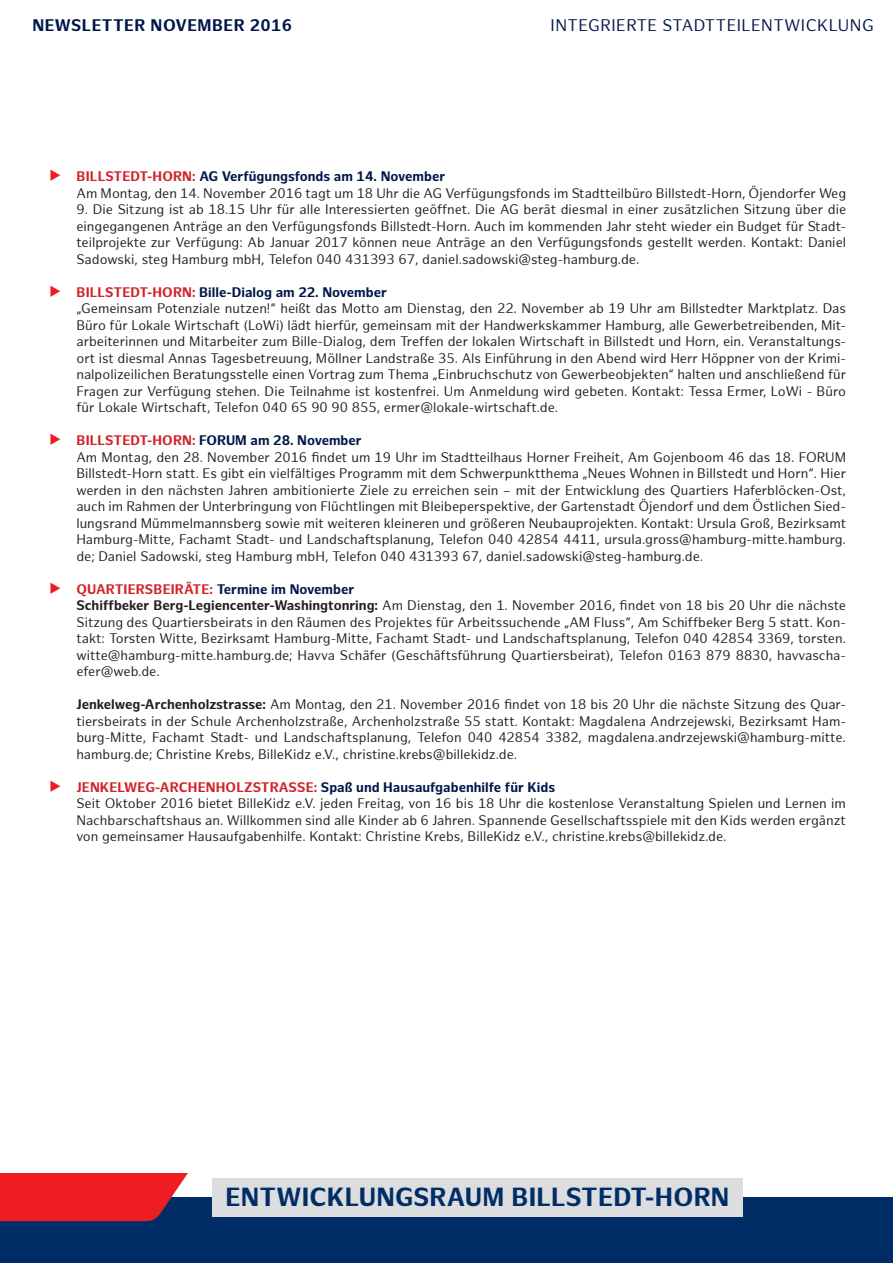
<style>
.page{position:relative;width:893px;height:1263px;background:#fff}
.page>*{position:absolute;margin:0;border:0;box-sizing:border-box;transform-origin:0 0}
.t1{font:700 25.5px "Hamburg Sans";letter-spacing:.01em;color:#002d66}
.t2{font:16.35px "Hamburg Sans";letter-spacing:.03em;color:#00174a}
.t3{font:700 16.35px "Hamburg Sans";letter-spacing:.03em;color:#00174a}
.t4{font:13.5px/16.5px "Hamburg Sans";color:#231f20}
.s1{font-weight:700;color:#d1232a}
.s2{font-weight:700;color:#00174a}
.s3{font-weight:700}
</style>
<div class="page">
<div style="left:0;top:1197px;width:893px;height:66px;background:#002d66"></div>
<svg style="left:0;top:1173px;width:188px;height:48px"></svg>
<div style="left:213px;top:1178px;width:530px;height:38px;background:#dcdddf"></div>
<p class="t3" style="left:33px;top:15px;width:261px">NEWSLETTER NOVEMBER 2016</p>
<p class="t2" style="left:551px;top:16px;width:325px">INTEGRIERTE STADTTEILENTWICKLUNG</p>
<p class="t4" style="left:77px;top:169px;width:771px"><span class="s1">BILLSTEDT-HORN:</span> <span class="s2">AG Verfügungsfonds am 14. November<br></span>Am Montag, den 14. November 2016 tagt um 18 Uhr die AG Verfügungsfonds im Stadtteilbüro Billstedt-Horn, Öjendorfer Weg</p>
<p class="t4" style="left:76px;top:202px;width:771px;text-align:justify">9. Die Sitzung ist ab 18.15 Uhr für alle Interessierten geöffnet. Die AG berät diesmal in einer zusätzlichen Sitzung über die eingegangenen Anträge an den Verfügungsfonds Billstedt-Horn. Auch im kommenden Jahr steht wieder ein Budget für Stadt&shy;teilprojekte zur Verfügung: Ab Januar 2017 können neue Anträge an den Verfügungsfonds gestellt werden. Kontakt: Daniel Sadowski, steg Hamburg mbH, Telefon 040 431393 67, daniel.sadowski@steg-hamburg.de.</p>
<p class="t4" style="left:76px;top:284px;width:771px"><span class="s1">BILLSTEDT-HORN:</span> <span class="s2">Bille-Dialog am 22. November<br></span>„Gemeinsam Potenziale nutzen!“ heißt das Motto am Dienstag, den 22. November ab 19 Uhr am Billstedter Marktplatz. Das Büro für Lokale Wirtschaft (LoWi) lädt hierfür, gemeinsam mit der Handwerkskammer Hamburg, alle Gewerbetreibenden, Mit&shy;arbeiterinnen und Mitarbeiter zum Bille-Dialog, dem Treffen der lokalen Wirtschaft in Billstedt und Horn, ein. Veranstaltungs&shy;ort ist diesmal Annas Tagesbetreuung, Möllner Landstraße 35. Als Einführung in den Abend wird Herr Höppner von der Krimi&shy;nalpolizeilichen Beratungsstelle einen Vortrag zum Thema „Einbruchschutz von Gewerbeobjekten“ halten und anschließend für Fragen zur Verfügung stehen. Die Teilnahme ist kostenfrei. Um Anmeldung wird gebeten. Kontakt: Tessa Ermer, LoWi - Büro für Lokale Wirtschaft, Telefon 040 65 90 90 855, ermer@lokale-wirtschaft.de.</p>
<p class="t4" style="left:76px;top:433px;width:771px"><span class="s1">BILLSTEDT-HORN:</span> <span class="s2">FORUM am 28. November<br></span>Am Montag, den 28. November 2016 findet um 19 Uhr im Stadtteilhaus Horner Freiheit, Am Gojenboom 46 das 18. FORUM Billstedt-Horn statt. Es gibt ein vielfältiges Programm mit dem Schwerpunktthema „Neues Wohnen in Billstedt und Horn“. Hier werden in den nächsten Jahren ambitionierte Ziele zu erreichen sein – mit der Entwicklung des Quartiers Haferblöcken-Ost, auch im Rahmen der Unterbringung von Flüchtlingen mit Bleibeperspektive, der Gartenstadt Öjendorf und dem Östlichen Sied&shy;lungsrand Mümmelmannsberg sowie mit weiteren kleineren und größeren Neubauprojekten. Kontakt: Ursula Groß, Bezirksamt Hamburg-Mitte, Fachamt Stadt- und Landschaftsplanung, Telefon 040 42854 4411, ursula.gross@hamburg-mitte.hamburg. de; Daniel Sadowski, steg Hamburg mbH, Telefon 040 431393 67, daniel.sadowski@steg-hamburg.de.</p>
<p class="t4" style="left:76px;top:581px;width:771px"><span class="s1">QUARTIERSBEIRÄTE:</span> <span class="s2">Termine im November<br></span><span class="s3">Schiffbeker Berg-Legiencenter-Washingtonring:</span> Am Dienstag, den 1. November 2016, findet von 18 bis 20 Uhr die nächste Sitzung des Quartiersbeirats in den Räumen des Projektes für Arbeitssuchende „AM Fluss“, Am Schiffbeker Berg 5 statt. Kon&shy;takt: Torsten Witte, Bezirksamt Hamburg-Mitte, Fachamt Stadt- und Landschaftsplanung, Telefon 040 42854 3369, torsten. witte@hamburg-mitte.hamburg.de; Havva Schäfer (Geschäftsführung Quartiersbeirat), Telefon 0163 879 8830, havvascha&shy;efer@web.de.</p>
<p class="t4" style="left:76px;top:696px;width:771px;text-align:justify"><span class="s3">Jenkelweg-Archenholzstrasse:</span> Am Montag, den 21. November 2016 findet von 18 bis 20 Uhr die nächste Sitzung des Quar&shy;tiersbeirats in der Schule Archenholzstraße, Archenholzstraße 55 statt. Kontakt: Magdalena Andrzejewski, Bezirksamt Ham&shy;burg-Mitte, Fachamt Stadt- und Landschaftsplanung, Telefon 040 42854 3382, magdalena.andrzejewski@hamburg-mitte. hamburg.de; Christine Krebs, BilleKidz e.V., christine.krebs@billekidz.de.</p>
<p class="t4" style="left:76px;top:779px;width:771px"><span class="s1">JENKELWEG-ARCHENHOLZSTRASSE:</span> <span class="s2">Spaß und Hausaufgabenhilfe für Kids<br></span>Seit Oktober 2016 bietet BilleKidz e.V. jeden Freitag, von 16 bis 18 Uhr die kostenlose Veranstaltung Spielen und Lernen im Nachbarschaftshaus an. Willkommen sind alle Kinder ab 6 Jahren. Spannende Gesellschaftsspiele mit den Kids werden ergänzt von gemeinsamer Hausaufgabenhilfe. Kontakt: Christine Krebs, BilleKidz e.V., christine.krebs@billekidz.de.</p>
<h1 class="t1" style="left:225px;top:1182px;width:505px">ENTWICKLUNGSRAUM BILLSTEDT-HORN</h1>
</div>
